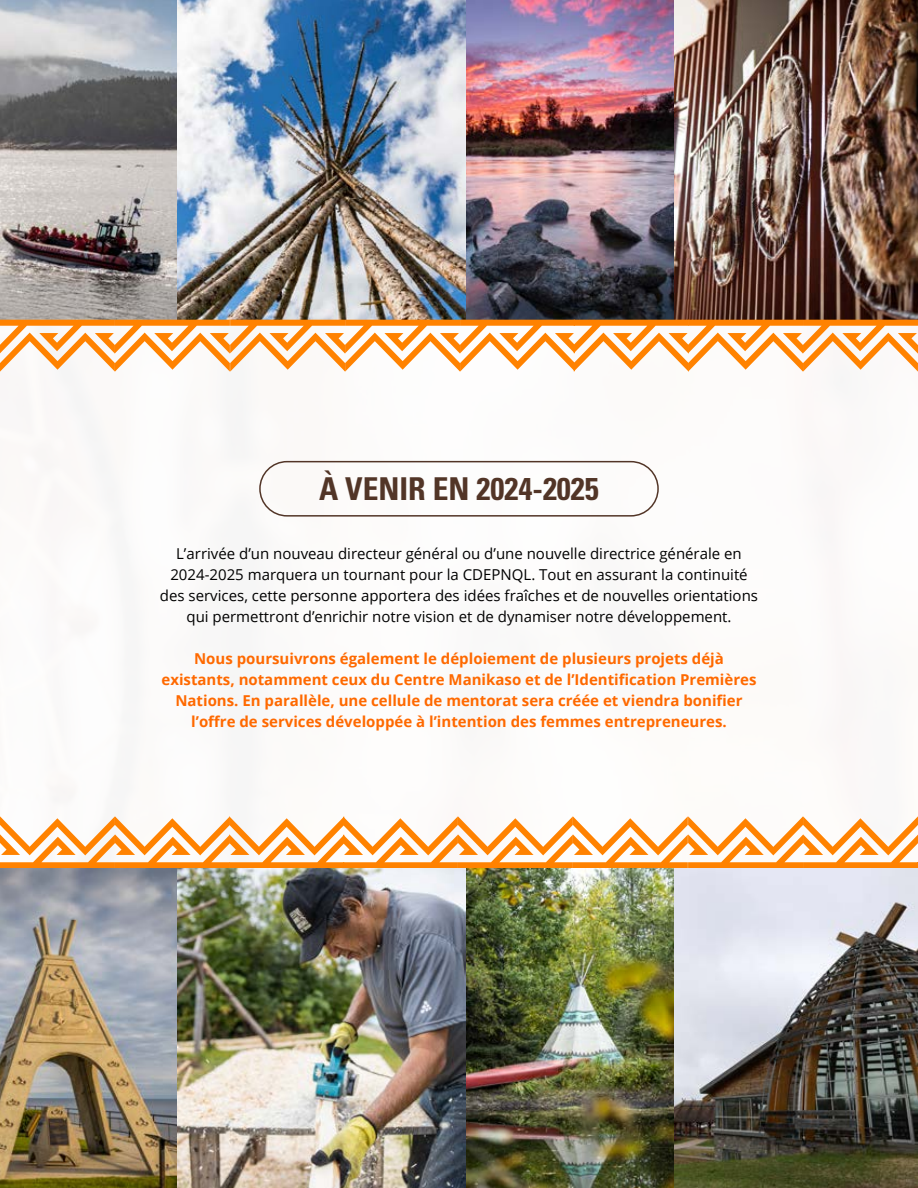
<style>
.page{position:relative;width:918px;height:1188px;background:#fff}
.page>*{position:absolute;margin:0;border:0;box-sizing:border-box;transform-origin:0 0}
.t1{font:700 condensed 31.5px "Univers";color:#523527}
.t2{font:15px/21px "Open Sans";color:#000;text-align:center}
.t3{font:700 15px/21px "Open Sans";color:#ff6900;text-align:center}
</style>
<div class="page">
<div style="left:259px;top:461px;width:400px;height:56px;border:2px solid #523527;border-radius:27px"></div>
<img style="left:0;top:0;width:178px;height:320px">
<img style="left:466px;top:0;width:208px;height:320px">
<img style="left:674px;top:0;width:244px;height:320px">
<img style="left:178px;top:0;width:288px;height:320px">
<svg style="left:0;top:816px;width:918px;height:52px"></svg>
<img style="left:0;top:868px;width:178px;height:320px">
<img style="left:466px;top:868px;width:208px;height:320px">
<img style="left:674px;top:868px;width:244px;height:320px">
<img style="left:178px;top:868px;width:288px;height:320px">
<svg style="left:0;top:320px;width:918px;height:52px"></svg>
<h1 class="t1" style="left:319px;top:470px;width:281px">À VENIR EN 2024-2025</h1>
<p class="t2" style="left:160px;top:543px;width:600px">L’arrivée d’un nouveau directeur général ou d’une nouvelle directrice générale en 2024-2025 marquera un tournant pour la CDEPNQL. Tout en assurant la continuité des services, cette personne apportera des idées fraîches et de nouvelles orientations qui permettront d’enrichir notre vision et de dynamiser notre développement.</p>
<p class="t3" style="left:161px;top:648px;width:597px">Nous poursuivrons également le déploiement de plusieurs projets déjà existants, notamment ceux du Centre Manikaso et de l’Identification Premières Nations. En parallèle, une cellule de mentorat sera créée et viendra bonifier l’offre de services développée à l’intention des femmes entrepreneures.</p>
</div>
